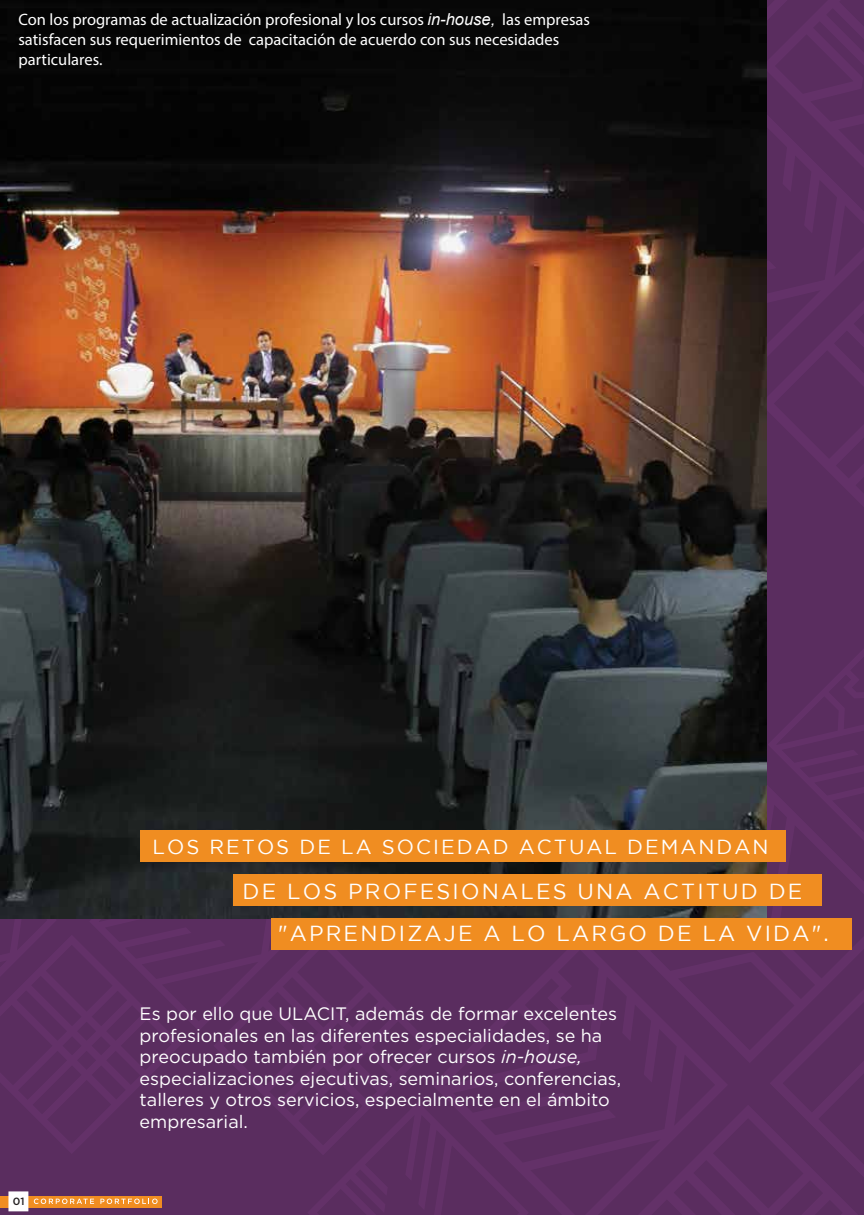
<style>
.page{position:relative;width:864px;height:1215px;background:#5a2d5f}
.page>*{position:absolute;margin:0;border:0;box-sizing:border-box;transform-origin:0 0}
.t1{font:21.75px/41.8px "Gotham";letter-spacing:.1em;color:#fff}
.t2{font:20.25px "Gotham";letter-spacing:.1em;color:#fff}
.t3{font:18px/21.6px "Gotham";color:#fff}
.t4{font:16.5px/19.8px "Myriad Pro";color:#fff}
.t5{font:500 10.5px "Gotham";color:#231f20}
.s1{font-family:"Arial";font-style:italic}
.s2{font-style:italic}
</style>
<div class="page">
<svg style="left:602px;top:767px;width:250px;height:183px"></svg>
<svg style="left:766px;top:292px;width:1px;height:224px"></svg>
<svg style="left:768px;top:767px;width:84px;height:75px"></svg>
<img style="left:0;top:0;width:766px;height:918px">
<div style="left:140px;top:830px;width:645px;height:32px;background:#f08d21"></div>
<div style="left:233px;top:874px;width:589px;height:31px;background:#f08d21"></div>
<div style="left:271px;top:918px;width:581px;height:31px;background:#f08d21"></div>
<div style="left:0;top:1196px;width:162px;height:11px;background:#f08d21"></div>
<svg style="left:34px;top:1199px;width:60px;height:5px"></svg>
<svg style="left:100px;top:1199px;width:58px;height:5px"></svg>
<div style="left:8px;top:1191px;width:20px;height:20px;background:#fff"></div>
<p class="t4" style="left:18px;top:9px;width:573px">Con los programas de actualización profesional y los cursos <span class="s1">in-house,</span> las empresas satisfacen sus requerimientos de capacitación de acuerdo con sus necesidades particulares.</p>
<p class="t2" style="left:152px;top:835px;width:618px">LOS RETOS DE LA SOCIEDAD ACTUAL DEMANDAN</p>
<p class="t1" style="left:278px;top:870px;width:552px;text-indent:-36px">DE LOS PROFESIONALES UNA ACTITUD DE "APRENDIZAJE A LO LARGO DE LA VIDA".</p>
<p class="t5" style="left:13px;top:1195px;width:13px">01</p>
<p class="t3" style="left:140px;top:1002px;width:483px">Es por ello que ULACIT, además de formar excelentes profesionales en las diferentes especialidades, se ha preocupado también por ofrecer cursos <span class="s2">in-house, </span>especializaciones ejecutivas, seminarios, conferencias, talleres y otros servicios, especialmente en el ámbito empresarial.</p>
</div>
